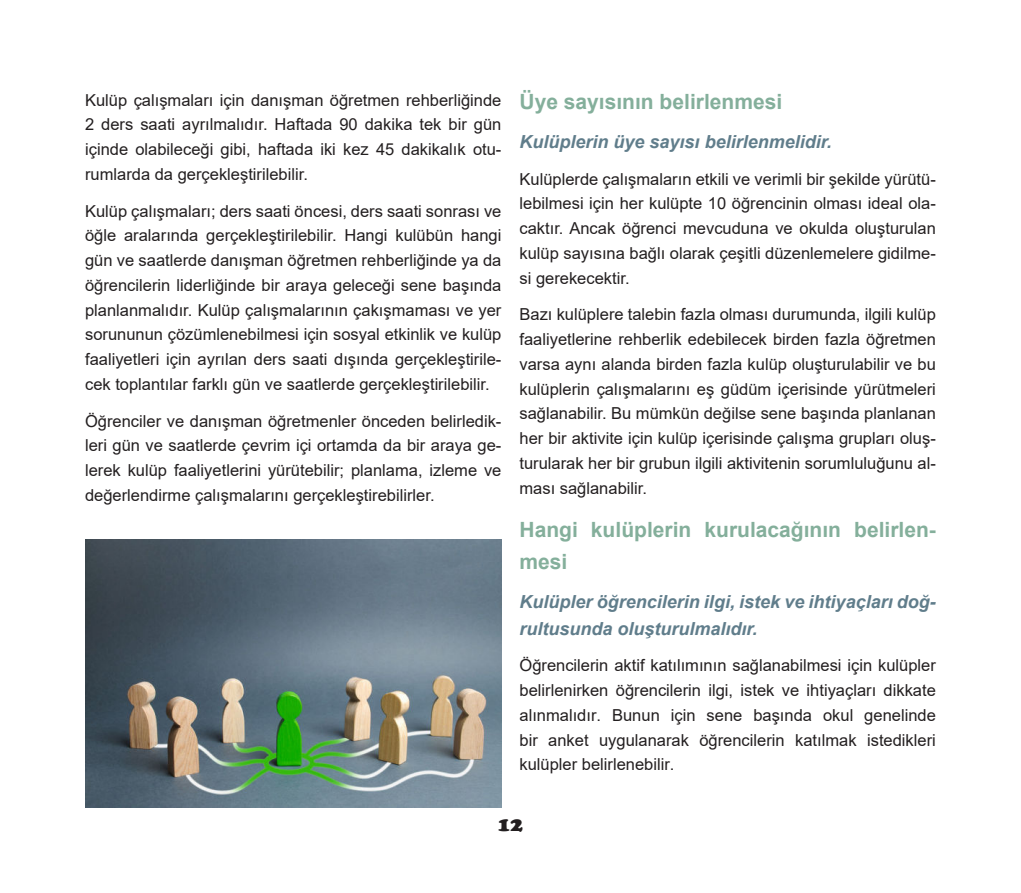
<style>
.page{position:relative;width:1021px;height:893px;background:#fff}
.page>*{position:absolute;margin:0;border:0;box-sizing:border-box;transform-origin:0 0}
.t1{font:700 21px/31.5px "Arial";color:#84af9b}
.t2{font:900 21px "Cooper";color:#231f20}
.t3{font:italic 700 18px/27px "Arial";color:#607d8b}
.t4{font:16.5px/24.8px "Arial";color:#231f20;text-align:justify}
</style>
<div class="page">
<img style="left:85px;top:540px;width:416px;height:268px">
<p class="t4" style="left:85px;top:87px;width:418px">Kulüp çalışmaları için danışman öğretmen rehberliğinde 2 ders saati ayrılmalıdır. Haftada 90 dakika tek bir gün içinde olabileceği gibi, haftada iki kez 45 dakikalık otu&shy;rumlarda da gerçekleştirilebilir.</p>
<p class="t4" style="left:85px;top:198px;width:418px">Kulüp çalışmaları; ders saati öncesi, ders saati sonrası ve öğle aralarında gerçekleştirilebilir. Hangi kulübün hangi gün ve saatlerde danışman öğretmen rehberliğinde ya da öğrencilerin liderliğinde bir araya geleceği sene başında planlanmalıdır. Kulüp çalışmalarının çakışmaması ve yer sorununun çözümlenebilmesi için sosyal etkinlik ve kulüp faaliyetleri için ayrılan ders saati dışında gerçekleştirile&shy;cek toplantılar farklı gün ve saatlerde gerçekleştirilebilir.</p>
<p class="t4" style="left:85px;top:408px;width:418px">Öğrenciler ve danışman öğretmenler önceden belirledik&shy;leri gün ve saatlerde çevrim içi ortamda da bir araya ge&shy;lerek kulüp faaliyetlerini yürütebilir; planlama, izleme ve değerlendirme çalışmalarını gerçekleştirebilirler.</p>
<p class="t1" style="left:519px;top:86px;width:264px">Üye sayısının belirlenmesi</p>
<p class="t3" style="left:519px;top:129px;width:314px">Kulüplerin üye sayısı belirlenmelidir.</p>
<p class="t4" style="left:519px;top:166px;width:418px">Kulüplerde çalışmaların etkili ve verimli bir şekilde yürütü&shy;lebilmesi için her kulüpte 10 öğrencinin olması ideal ola&shy;caktır. Ancak öğrenci mevcuduna ve okulda oluşturulan kulüp sayısına bağlı olarak çeşitli düzenlemelere gidilme&shy;si gerekecektir.</p>
<p class="t4" style="left:519px;top:302px;width:418px">Bazı kulüplere talebin fazla olması durumunda, ilgili kulüp faaliyetlerine rehberlik edebilecek birden fazla öğretmen varsa aynı alanda birden fazla kulüp oluşturulabilir ve bu kulüplerin çalışmalarını eş güdüm içerisinde yürütmeleri sağlanabilir. Bu mümkün değilse sene başında planlanan her bir aktivite için kulüp içerisinde çalışma grupları oluş&shy;turularak her bir grubun ilgili aktivitenin sorumluluğunu al&shy;ması sağlanabilir.</p>
<p class="t1" style="left:519px;top:514px;width:418px">Hangi kulüplerin kurulacağının belirlen&shy;mesi</p>
<p class="t3" style="left:519px;top:588px;width:418px">Kulüpler öğrencilerin ilgi, istek ve ihtiyaçları doğ&shy;rultusunda oluşturulmalıdır.</p>
<p class="t4" style="left:519px;top:653px;width:418px">Öğrencilerin aktif katılımının sağlanabilmesi için kulüpler belirlenirken öğrencilerin ilgi, istek ve ihtiyaçları dikkate alınmalıdır. Bunun için sene başında okul genelinde bir anket uygulanarak öğrencilerin katılmak istedikleri kulüpler belirlenebilir.</p>
<p class="t2" style="left:498px;top:817px;width:27px">12</p>
</div>
